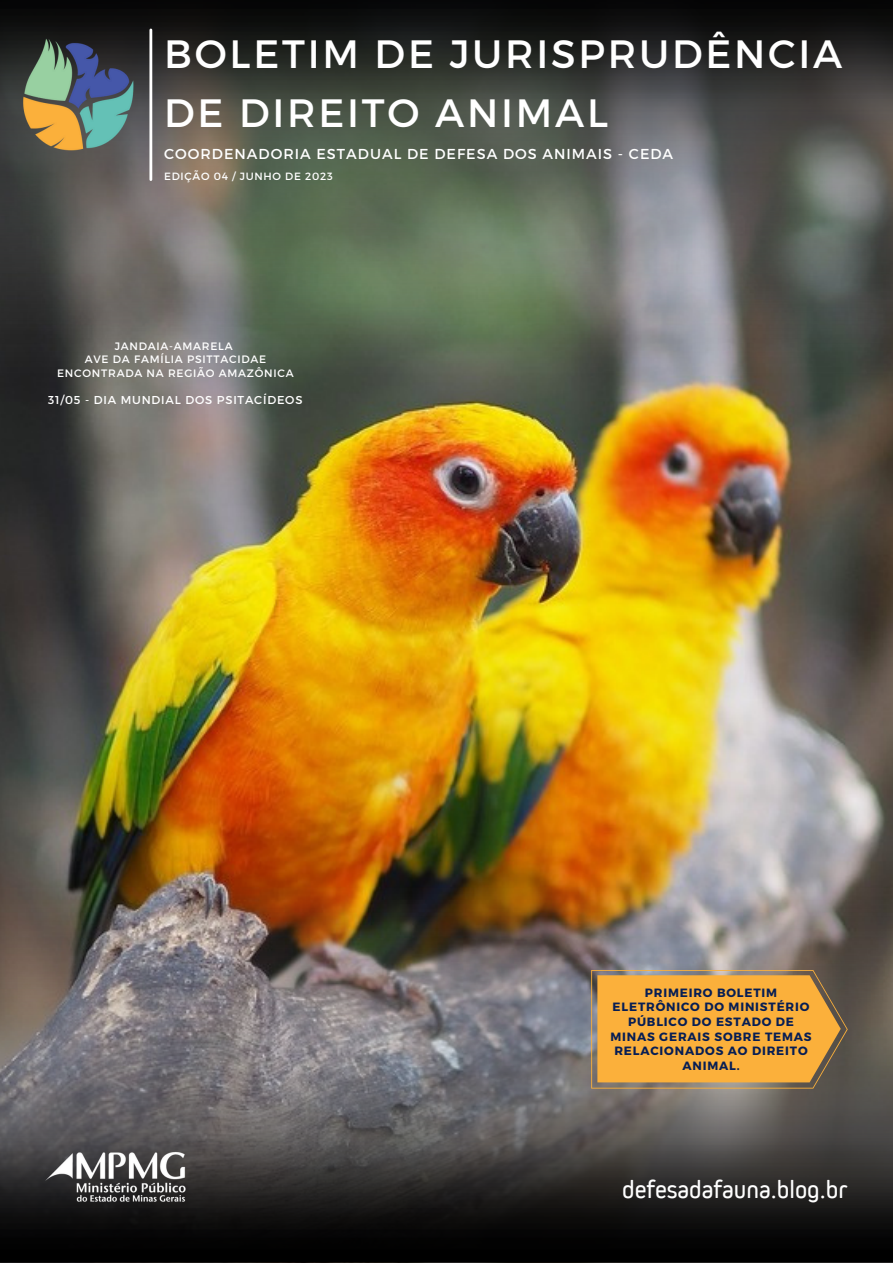
<style>
.page{position:relative;width:893px;height:1263px;background:#fff}
.page>*{position:absolute;margin:0;border:0;box-sizing:border-box;transform-origin:0 0}
.t1{font:39.53px/59.1px "Montserrat";letter-spacing:.07em;color:#fff}
.t2{font:25.72px "Kiro W01";color:#fff}
.t3{font:14.4px "Montserrat";letter-spacing:.07em;color:#fff}
.t4{font:700 12px/14.6px "Montserrat";letter-spacing:.07em;color:#071e54;text-align:center}
.t5{font:11.48px "Montserrat";letter-spacing:.07em;color:#fff}
.t6{font:10.73px/13.4px "Montserrat";letter-spacing:.07em;color:#fff;text-align:center}
.t7{font:10.5px "Montserrat";letter-spacing:.07em;color:#fff}
</style>
<div class="page">
<img style="left:0;top:393px;width:893px;height:477px">
<img style="left:0;top:870px;width:893px;height:393px">
<img style="left:0;top:0;width:893px;height:393px">
<img style="left:15px;top:29px;width:123px;height:131px">
<hr style="left:149px;top:30px;width:3px;height:150px;background:#fff">
<img style="left:40px;top:1138px;width:153px;height:72px">
<svg style="left:591px;top:970px;width:256px;height:118px;background:#e1a342"></svg>
<p class="t1" style="left:164px;top:23px;width:680px">BOLETIM DE JURISPRUDÊNCIA<br>DE DIREITO ANIMAL</p>
<p class="t3" style="left:164px;top:145px;width:510px">COORDENADORIA ESTADUAL DE DEFESA DOS ANIMAIS - CEDA</p>
<p class="t7" style="left:164px;top:169px;width:170px">EDIÇÃO 04 / JUNHO DE 2023</p>
<p class="t6" style="left:115px;top:339px;width:119px">JANDAIA-AMARELA</p>
<p class="t6" style="left:57px;top:352px;width:238px">AVE DA FAMÍLIA PSITTACIDAE<br>ENCONTRADA NA REGIÃO AMAZÔNICA</p>
<p class="t5" style="left:48px;top:393px;width:256px">31/05 - DIA MUNDIAL DOS PSITACÍDEOS</p>
<p class="t4" style="left:610px;top:984px;width:203px">PRIMEIRO BOLETIM<br>ELETRÔNICO DO MINISTÉRIO<br>PÚBLICO DO ESTADO DE<br>MINAS GERAIS SOBRE TEMAS<br>RELACIONADOS AO DIREITO<br>ANIMAL.</p>
<p class="t2" style="left:622px;top:1174px;width:227px">defesadafauna.blog.br</p>
</div>
